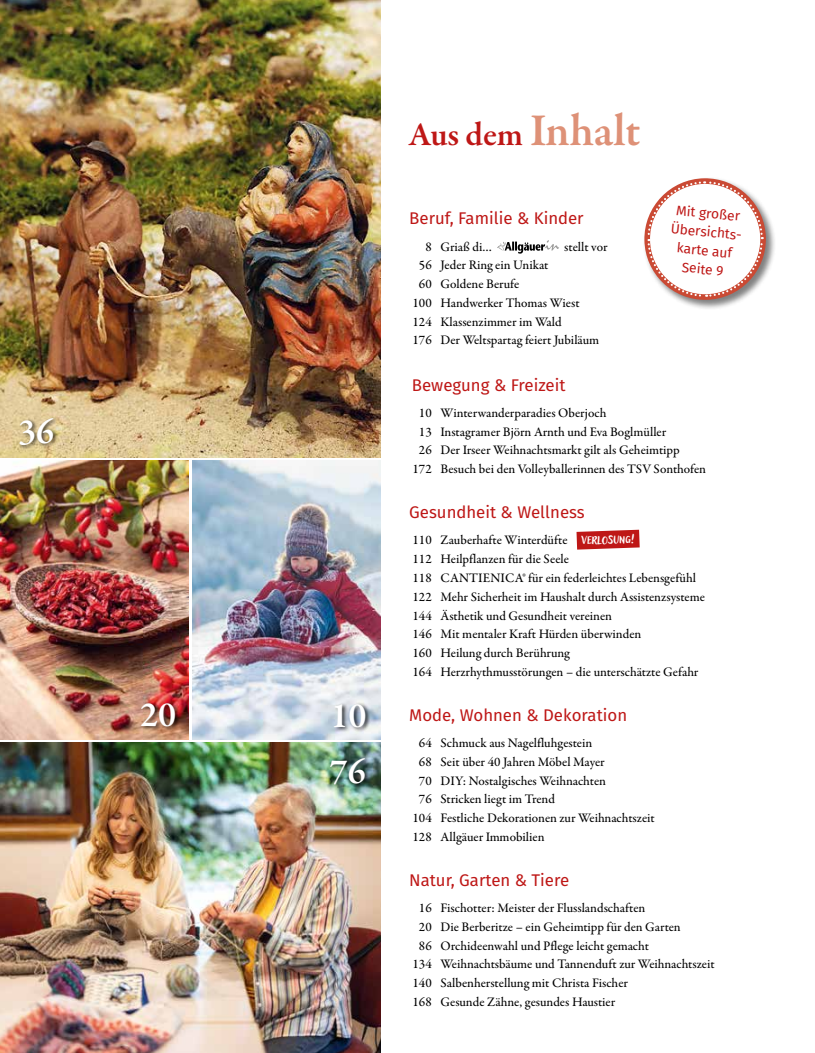
<style>
.page{position:relative;width:815px;height:1053px;background:#fff}
.page>*{position:absolute;margin:0;border:0;box-sizing:border-box;transform-origin:0 0}
.t1{font:600 36.25px "Garamond Premr Pro";color:#fff}
.t2{font:600 33.75px "Garamond Premr Pro";letter-spacing:-.015em;color:#be1716}
.t3{font:16.88px "Fira Sans";color:#be1716}
.t4{font:15px "Adlery Pro Blockletter";color:#fff}
.t5{font:13.75px/18.8px "Fira Sans";color:#be1716;text-align:center}
.t6{font:500 13.12px/18.8px "Garamond Premr Pro";color:#000}
.s1{font-size:46.25px;color:#de9177}
</style>
<div class="page">
<img style="left:193px;top:461px;width:187px;height:278px">
<img style="left:0;top:461px;width:189px;height:278px">
<svg style="left:497px;top:240px;width:62px;height:13px"></svg>
<div style="left:140px;top:701px;width:41px;height:31px;background:#000;opacity:.75"></div>
<img style="left:0;top:742px;width:380px;height:310px">
<div style="left:329px;top:756px;width:42px;height:33px;background:#000;opacity:.75"></div>
<div style="left:333px;top:702px;width:39px;height:31px;background:#000;opacity:.75"></div>
<img style="left:0;top:0;width:380px;height:457px">
<div style="left:18px;top:416px;width:41px;height:35px;background:#000;opacity:.75"></div>
<svg style="left:576px;top:529px;width:64px;height:20px"></svg>
<div style="left:643px;top:177px;width:133px;height:133px;background:#000;opacity:.5"></div>
<svg style="left:644px;top:178px;width:122px;height:122px"></svg>
<h1 class="t1" style="left:18px;top:409px;width:38px">36</h1>
<h1 class="t1" style="left:140px;top:692px;width:38px">20</h1>
<h1 class="t1" style="left:331px;top:693px;width:38px">10</h1>
<h1 class="t1" style="left:330px;top:749px;width:38px">76</h1>
<h2 class="t2" style="left:409px;top:114px;width:233px">Aus dem <span class="s1">Inhalt</span></h2>
<p class="t5" style="left:673px;top:200px;width:74px;rotate:5deg">Mit großer<br>Übersichts&shy;karte auf<br>Seite 9</p>
<p class="t3" style="left:409px;top:205px;width:176px">Beruf, Familie &amp; Kinder</p>
<p class="t6" style="left:425px;top:237px;width:68px">8 Griaß di…</p>
<p class="t6" style="left:564px;top:237px;width:45px">stellt vor</p>
<p class="t6" style="left:419px;top:256px;width:131px">56 Jeder Ring ein Unikat</p>
<p class="t6" style="left:419px;top:275px;width:102px">60 Goldene Berufe</p>
<p class="t6" style="left:412px;top:293px;width:169px">100 Handwerker Thomas Wiest</p>
<p class="t6" style="left:412px;top:312px;width:151px">124 Klassenzimmer im Wald</p>
<p class="t6" style="left:412px;top:331px;width:188px">176 Der Weltspartag feiert Jubiläum</p>
<p class="t3" style="left:412px;top:372px;width:155px">Bewegung &amp; Freizeit</p>
<p class="t6" style="left:419px;top:403px;width:189px">10 Winterwanderparadies Oberjoch</p>
<p class="t6" style="left:419px;top:422px;width:249px">13 Instagramer Björn Arnth und Eva Boglmüller</p>
<p class="t6" style="left:419px;top:441px;width:262px">26 Der Irseer Weihnachtsmarkt gilt als Geheimtipp</p>
<p class="t6" style="left:412px;top:460px;width:295px">172 Besuch bei den Volleyballerinnen des TSV Sonthofen</p>
<p class="t3" style="left:409px;top:499px;width:177px">Gesundheit &amp; Wellness</p>
<p class="t6" style="left:412px;top:531px;width:294px">110 Zauberhafte Winterdüfte<br>112 Heilpflanzen für die Seele<br>118 CANTIENICA® für ein federleichtes Lebensgefühl 122 Mehr Sicherheit im Haushalt durch Assistenzsysteme 144 Ästhetik und Gesundheit vereinen<br>146 Mit mentaler Kraft Hürden überwinden<br>160 Heilung durch Berührung<br>164 Herzrhythmusstörungen – die unterschätzte Gefahr</p>
<p class="t3" style="left:409px;top:702px;width:219px">Mode, Wohnen &amp; Dekoration</p>
<p class="t6" style="left:419px;top:733px;width:175px">64 Schmuck aus Nagelfluhgestein</p>
<p class="t6" style="left:419px;top:752px;width:187px">68 Seit über 40 Jahren Möbel Mayer</p>
<p class="t6" style="left:419px;top:771px;width:189px">70 DIY: Nostalgisches Weihnachten</p>
<p class="t6" style="left:419px;top:790px;width:138px">76 Stricken liegt im Trend</p>
<p class="t6" style="left:412px;top:808px;width:244px">104 Festliche Dekorationen zur Weihnachtszeit</p>
<p class="t6" style="left:412px;top:827px;width:134px">128 Allgäuer Immobilien</p>
<p class="t3" style="left:409px;top:867px;width:162px">Natur, Garten &amp; Tiere</p>
<p class="t6" style="left:419px;top:898px;width:228px">16 Fischotter: Meister der Flusslandschaften</p>
<p class="t6" style="left:419px;top:917px;width:263px">20 Die Berberitze – ein Geheimtipp für den Garten</p>
<p class="t6" style="left:419px;top:936px;width:232px">86 Orchideenwahl und Pflege leicht gemacht</p>
<p class="t6" style="left:412px;top:955px;width:304px">134 Weihnachtsbäume und Tannenduft zur Weihnachtszeit</p>
<p class="t6" style="left:412px;top:973px;width:217px">140 Salbenherstellung mit Christa Fischer</p>
<p class="t6" style="left:412px;top:992px;width:204px">168 Gesunde Zähne, gesundes Haustier</p>
<p class="t4" style="left:581px;top:531px;width:54px;rotate:-2deg">Verlosung!</p>
</div>
